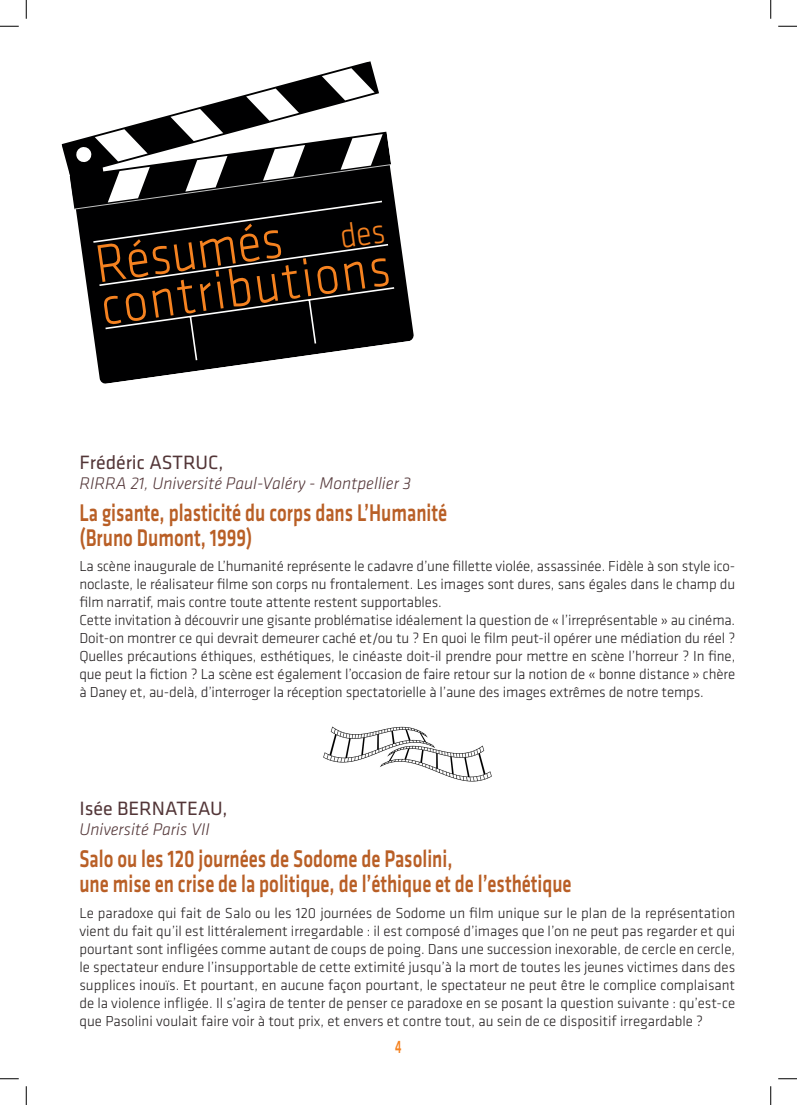
<style>
.page{position:relative;width:797px;height:1105px;background:#fff}
.page>*{position:absolute;margin:0;border:0;box-sizing:border-box;transform-origin:0 0}
.t1{font:300 55.38px/42.8px "Klavika Basic";color:#f58220;scale:.9 1}
.Titre{font:500 25px/25px "Klavika";color:#b95f26;scale:.75 1}
.Résumé_NOM{font:20px "Klavika";color:#533638}
.t2{font:500 18.75px "Klavika";color:#f58220;scale:.6 1}
.Résumé_fonction_Univ{font:italic 300 17.5px "Klavika Basic";color:#533638}
.t3{font:300 15px/18px "Klavika Basic";letter-spacing:-.01em;color:#231f20;text-align:justify}
.s1{font-size:35.25px}
</style>
<div class="page">
<svg style="left:75px;top:174px;width:339px;height:210px"></svg>
<svg style="left:61px;top:61px;width:312px;height:100px"></svg>
<svg style="left:66px;top:68px;width:325px;height:141px"></svg>
<svg style="left:92px;top:200px;width:304px;height:162px;background:#0f0f10"></svg>
<img style="left:323px;top:726px;width:108px;height:37px">
<img style="left:379px;top:744px;width:113px;height:38px">
<svg style="left:0;top:25px;width:19px;height:2px"></svg>
<svg style="left:778px;top:25px;width:19px;height:2px"></svg>
<svg style="left:0;top:1078px;width:19px;height:1px"></svg>
<svg style="left:778px;top:1078px;width:19px;height:1px"></svg>
<svg style="left:25px;top:0;width:2px;height:19px"></svg>
<svg style="left:25px;top:1086px;width:2px;height:19px"></svg>
<svg style="left:770px;top:0;width:1px;height:19px"></svg>
<svg style="left:770px;top:1086px;width:1px;height:19px"></svg>
<p class="t1" style="left:92px;top:243px;width:325px;rotate:-8deg">Résumés <span class="s1">des </span>contributions</p>
<p class="Résumé_NOM" style="left:79px;top:451px;width:146px">Frédéric ASTRUC,</p>
<p class="Résumé_fonction_Univ" style="left:79px;top:472px;width:333px">RIRRA 21, Université Paul-Valéry - Montpellier 3</p>
<p class="Titre" style="left:79px;top:500px;width:492px">La gisante, plasticité du corps dans L’Humanité (Bruno Dumont, 1999)</p>
<p class="t3" style="left:79px;top:557px;width:657px">La scène inaugurale de L’humanité représente le cadavre d’une fillette violée, assassinée. Fidèle à son style ico&shy;noclaste, le réalisateur filme son corps nu frontalement. Les images sont dures, sans égales dans le champ du film narratif, mais contre toute attente restent supportables.</p>
<p class="t3" style="left:79px;top:611px;width:657px">Cette invitation à découvrir une gisante problématise idéalement la question de « l’irreprésentable » au cinéma.<br>Doit-on montrer ce qui devrait demeurer caché et/ou tu ? En quoi le film peut-il opérer une médiation du réel ?<br>Quelles précautions éthiques, esthétiques, le cinéaste doit-il prendre pour mettre en scène l’horreur ? In fine, que peut la fiction ? La scène est également l’occasion de faire retour sur la notion de « bonne distance » chère à Daney et, au-delà, d’interroger la réception spectatorielle à l’aune des images extrêmes de notre temps.</p>
<p class="Résumé_NOM" style="left:79px;top:798px;width:150px">Isée BERNATEAU,</p>
<p class="Résumé_fonction_Univ" style="left:79px;top:819px;width:132px">Université Paris VII</p>
<p class="Titre" style="left:79px;top:847px;width:657px">Salo ou les 120 journées de Sodome de Pasolini,<br>une mise en crise de la politique, de l’éthique et de l’esthétique</p>
<p class="t3" style="left:79px;top:903px;width:657px">Le paradoxe qui fait de Salo ou les 120 journées de Sodome un film unique sur le plan de la représentation vient du fait qu’il est littéralement irregardable : il est composé d’images que l’on ne peut pas regarder et qui pourtant sont infligées comme autant de coups de poing. Dans une succession inexorable, de cercle en cercle, le spectateur endure l’insupportable de cette extimité jusqu’à la mort de toutes les jeunes victimes dans des supplices inouïs. Et pourtant, en aucune façon pourtant, le spectateur ne peut être le complice complaisant de la violence infligée. Il s’agira de tenter de penser ce paradoxe en se posant la question suivante : qu’est-ce que Pasolini voulait faire voir à tout prix, et envers et contre tout, au sein de ce dispositif irregardable ?</p>
<p class="t2" style="left:395px;top:1037px;width:12px">4</p>
</div>
